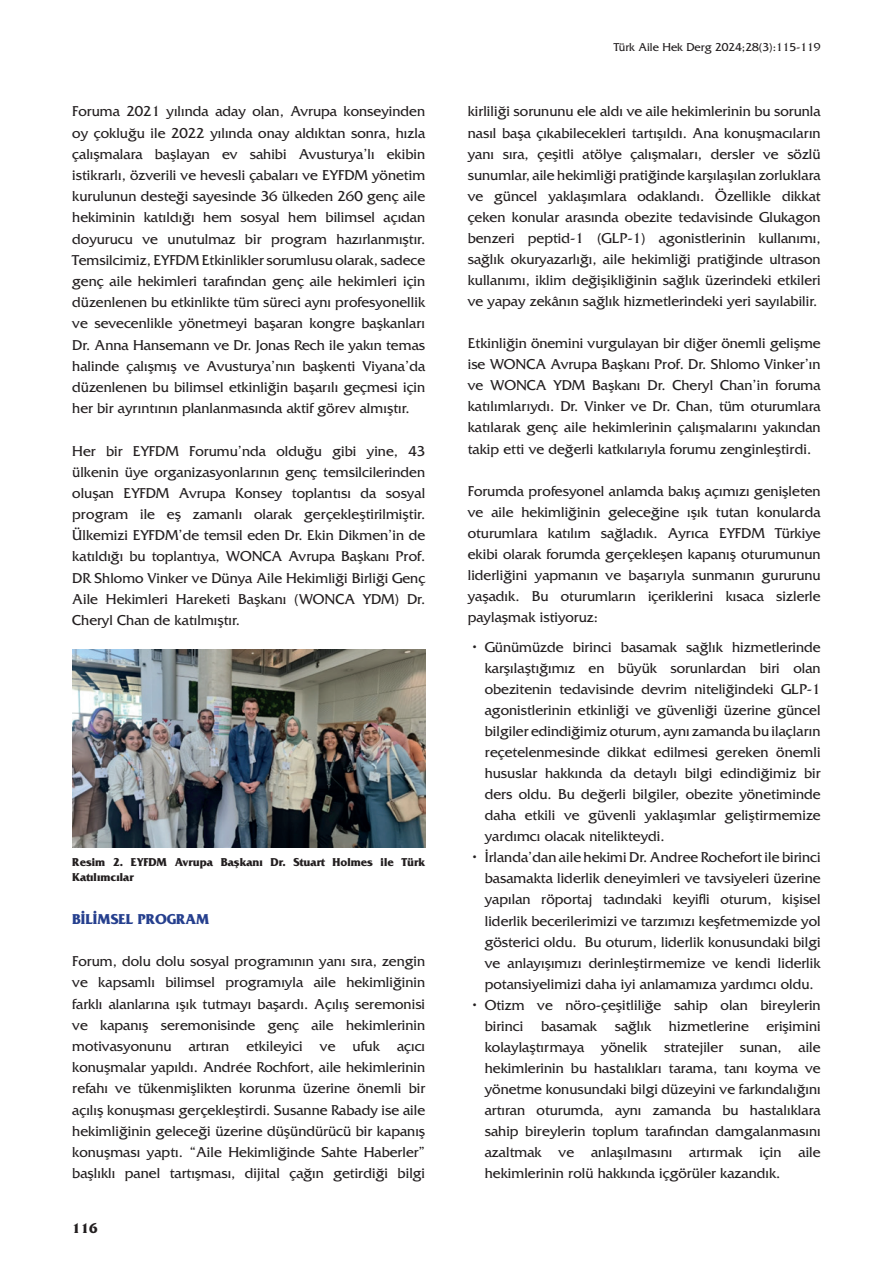
<style>
.page{position:relative;width:893px;height:1276px;background:#fff}
.page>*{position:absolute;margin:0;border:0;box-sizing:border-box;transform-origin:0 0}
.Paragraf{font:15px/21px "Friz Quadrata Std";color:#231f20;text-align:justify}
.Başlık_1{font:700 15px "Friz Quadrata Std";color:#253f8e}
.t1{font:700 15px "Friz Quadrata Std";color:#231f20}
.Şekil_Başlık{font:700 12px/14.9px "Friz Quadrata Std";color:#231f20}
.t2{font:12px "Friz Quadrata Std";color:#231f20}
</style>
<div class="page">
<img style="left:73px;top:649px;width:352px;height:198px">
<p class="Paragraf" style="left:72px;top:101px;width:354px">Foruma 2021 yılında aday olan, Avrupa konseyinden oy çokluğu ile 2022 yılında onay aldıktan sonra, hızla çalışmalara başlayan ev sahibi Avusturya’lı ekibin istikrarlı, özverili ve hevesli çabaları ve EYFDM yönetim kurulunun desteği sayesinde 36 ülkeden 260 genç aile hekiminin katıldığı hem sosyal hem bilimsel açıdan doyurucu ve unutulmaz bir program hazırlanmıştır.<br>Temsilcimiz, EYFDM Etkinlikler sorumlusu olarak, sadece genç aile hekimleri tarafından genç aile hekimleri için düzenlenen bu etkinlikte tüm süreci aynı profesyonellik ve sevecenlikle yönetmeyi başaran kongre başkanları Dr. Anna Hansemann ve Dr. Jonas Rech ile yakın temas halinde çalışmış ve Avusturya’nın başkenti Viyana’da düzenlenen bu bilimsel etkinliğin başarılı geçmesi için her bir ayrıntının planlanmasında aktif görev almıştır.</p>
<p class="Paragraf" style="left:72px;top:440px;width:354px">Her bir EYFDM Forumu’nda olduğu gibi yine, 43 ülkenin üye organizasyonlarının genç temsilcilerinden oluşan EYFDM Avrupa Konsey toplantısı da sosyal program ile eş zamanlı olarak gerçekleştirilmiştir.<br>Ülkemizi EYFDM’de temsil eden Dr. Ekin Dikmen’in de katıldığı bu toplantıya, WONCA Avrupa Başkanı Prof.<br>DR Shlomo Vinker ve Dünya Aile Hekimliği Birliği Genç Aile Hekimleri Hareketi Başkanı (WONCA YDM) Dr.<br>Cheryl Chan de katılmıştır.</p>
<p class="Şekil_Başlık" style="left:72px;top:855px;width:354px">Resim 2. EYFDM Avrupa Başkanı Dr. Stuart Holmes ile Türk<br>Katılımcılar</p>
<p class="Başlık_1" style="left:72px;top:910px;width:139px">BİLİMSEL PROGRAM</p>
<p class="Paragraf" style="left:72px;top:951px;width:354px">Forum, dolu dolu sosyal programının yanı sıra, zengin ve kapsamlı bilimsel programıyla aile hekimliğinin farklı alanlarına ışık tutmayı başardı. Açılış seremonisi ve kapanış seremonisinde genç aile hekimlerinin motivasyonunu artıran etkileyici ve ufuk açıcı konuşmalar yapıldı. Andrée Rochfort, aile hekimlerinin refahı ve tükenmişlikten korunma üzerine önemli bir açılış konuşması gerçekleştirdi. Susanne Rabady ise aile hekimliğinin geleceği üzerine düşündürücü bir kapanış konuşması yaptı. “Aile Hekimliğinde Sahte Haberler” başlıklı panel tartışması, dijital çağın getirdiği bilgi</p>
<p class="t1" style="left:72px;top:1220px;width:27px">116</p>
<p class="t2" style="left:614px;top:40px;width:209px">Türk Aile Hek Derg 2024;28(3):115-119</p>
<p class="Paragraf" style="left:468px;top:101px;width:354px">kirliliği sorununu ele aldı ve aile hekimlerinin bu sorunla nasıl başa çıkabilecekleri tartışıldı. Ana konuşmacıların yanı sıra, çeşitli atölye çalışmaları, dersler ve sözlü sunumlar, aile hekimliği pratiğinde karşılaşılan zorluklara ve güncel yaklaşımlara odaklandı. Özellikle dikkat çeken konular arasında obezite tedavisinde Glukagon benzeri peptid-1 (GLP-1) agonistlerinin kullanımı, sağlık okuryazarlığı, aile hekimliği pratiğinde ultrason kullanımı, iklim değişikliğinin sağlık üzerindeki etkileri ve yapay zekânın sağlık hizmetlerindeki yeri sayılabilir.</p>
<p class="Paragraf" style="left:468px;top:333px;width:354px">Etkinliğin önemini vurgulayan bir diğer önemli gelişme ise WONCA Avrupa Başkanı Prof. Dr. Shlomo Vinker’ın ve WONCA YDM Başkanı Dr. Cheryl Chan’in foruma katılımlarıydı. Dr. Vinker ve Dr. Chan, tüm oturumlara katılarak genç aile hekimlerinin çalışmalarını yakından takip etti ve değerli katkılarıyla forumu zenginleştirdi.</p>
<p class="Paragraf" style="left:468px;top:480px;width:354px">Forumda profesyonel anlamda bakış açımızı genişleten ve aile hekimliğinin geleceğine ışık tutan konularda oturumlara katılım sağladık. Ayrıca EYFDM Türkiye ekibi olarak forumda gerçekleşen kapanış oturumunun liderliğini yapmanın ve başarıyla sunmanın gururunu yaşadık. Bu oturumların içeriklerini kısaca sizlerle paylaşmak istiyoruz:</p>
<p class="Paragraf" style="left:485px;top:636px;width:337px;text-indent:-13px">• Günümüzde birinci basamak sağlık hizmetlerinde karşılaştığımız en büyük sorunlardan biri olan obezitenin tedavisinde devrim niteliğindeki GLP-1 agonistlerinin etkinliği ve güvenliği üzerine güncel bilgiler edindiğimiz oturum, aynı zamanda bu ilaçların reçetelenmesinde dikkat edilmesi gereken önemli hususlar hakkında da detaylı bilgi edindiğimiz bir ders oldu. Bu değerli bilgiler, obezite yönetiminde daha etkili ve güvenli yaklaşımlar geliştirmemize yardımcı olacak nitelikteydi.</p>
<p class="Paragraf" style="left:485px;top:847px;width:337px;text-indent:-13px">• İrlanda’dan aile hekimi Dr. Andree Rochefort ile birinci basamakta liderlik deneyimleri ve tavsiyeleri üzerine yapılan röportaj tadındaki keyifli oturum, kişisel liderlik becerilerimizi ve tarzımızı keşfetmemizde yol gösterici oldu. Bu oturum, liderlik konusundaki bilgi ve anlayışımızı derinleştirmemize ve kendi liderlik potansiyelimizi daha iyi anlamamıza yardımcı oldu.</p>
<p class="Paragraf" style="left:485px;top:994px;width:337px;text-indent:-13px">• Otizm ve nöro-çeşitliliğe sahip olan bireylerin birinci basamak sağlık hizmetlerine erişimini kolaylaştırmaya yönelik stratejiler sunan, aile hekimlerinin bu hastalıkları tarama, tanı koyma ve yönetme konusundaki bilgi düzeyini ve farkındalığını artıran oturumda, aynı zamanda bu hastalıklara sahip bireylerin toplum tarafından damgalanmasını azaltmak ve anlaşılmasını artırmak için aile hekimlerinin rolü hakkında içgörüler kazandık.</p>
</div>
